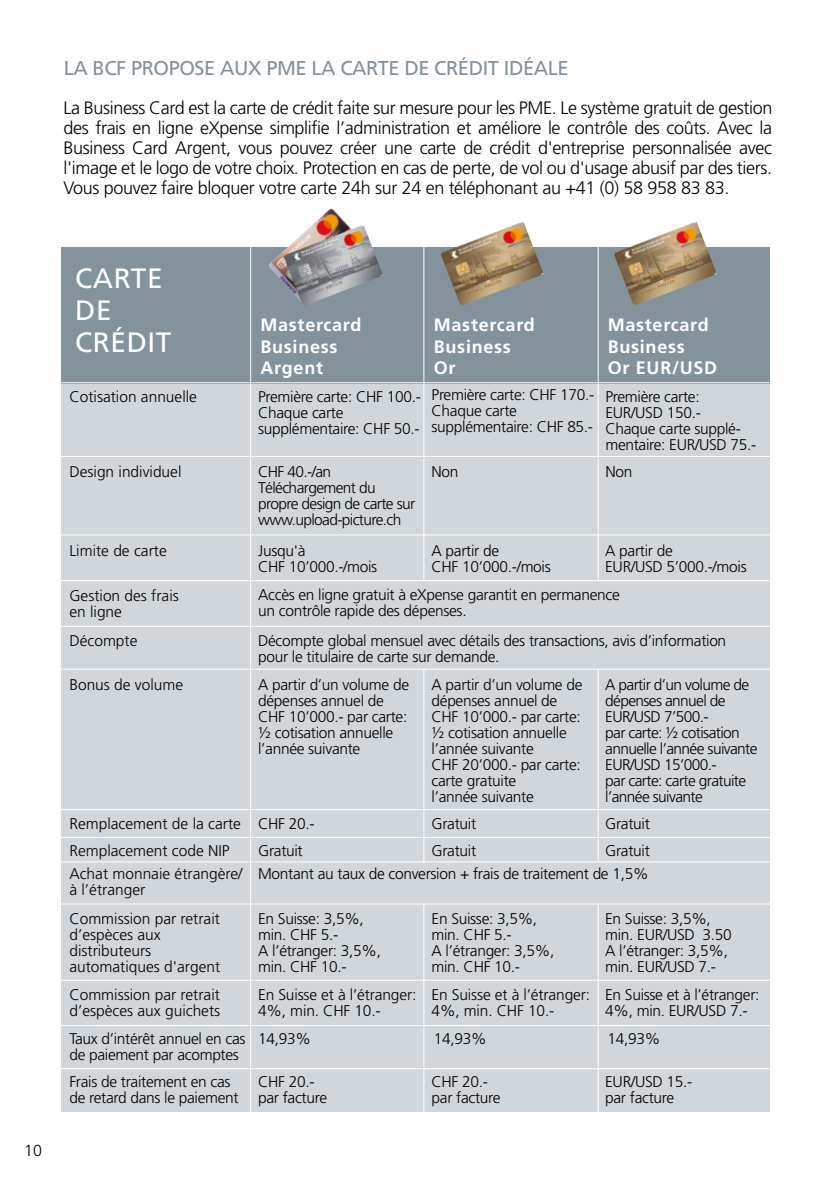
<style>
.page{position:relative;width:840px;height:1191px;background:#fff}
.page>*{position:absolute;margin:0;border:0;box-sizing:border-box;transform-origin:0 0}
.t1{font:28px/32px "Frutiger";letter-spacing:.02em;color:#fff}
.t2{font:20px "Frutiger";letter-spacing:-.02em;color:#83929b}
.t3{font:300 18px/20px "Frutiger";letter-spacing:-.02em;color:#000;text-align:justify}
.t4{font:700 18px/21.6px "Frutiger";letter-spacing:.04em;color:#fff}
.t5{font:300 16px "Frutiger";color:#000}
.t6{font:300 15.4px/16px "Frutiger";letter-spacing:-.02em;color:#000}
.t7{font:300 15.4px/16px "Frutiger";color:#000}
.t8{font:300 15.4px/16px "Frutiger";letter-spacing:-.04em;color:#000}
</style>
<div class="page">
<div style="left:61px;top:383px;width:708px;height:728px;background:#d0d6da"></div>
<div style="left:61px;top:247px;width:708px;height:136px;background:#83929b"></div>
<hr style="left:60px;top:382px;width:735px;height:1px;background:#fff">
<hr style="left:597px;top:237px;width:1px;height:343px;background:#fff">
<hr style="left:423px;top:237px;width:1px;height:343px;background:#fff">
<hr style="left:597px;top:669px;width:1px;height:193px;background:#fff">
<hr style="left:423px;top:669px;width:1px;height:193px;background:#fff">
<hr style="left:597px;top:904px;width:1px;height:239px;background:#fff">
<hr style="left:423px;top:904px;width:1px;height:238px;background:#fff">
<hr style="left:250px;top:237px;width:1px;height:897px;background:#fff">
<hr style="left:58px;top:456px;width:735px;height:1px;background:#fff">
<hr style="left:58px;top:534px;width:735px;height:1px;background:#fff">
<hr style="left:58px;top:580px;width:735px;height:1px;background:#fff">
<hr style="left:58px;top:626px;width:735px;height:1px;background:#fff">
<hr style="left:58px;top:669px;width:735px;height:1px;background:#fff">
<hr style="left:58px;top:809px;width:735px;height:1px;background:#fff">
<hr style="left:58px;top:837px;width:735px;height:1px;background:#fff">
<hr style="left:58px;top:861px;width:735px;height:1px;background:#fff">
<hr style="left:58px;top:903px;width:735px;height:1px;background:#fff">
<hr style="left:58px;top:980px;width:735px;height:1px;background:#fff">
<hr style="left:58px;top:1025px;width:735px;height:1px;background:#fff">
<hr style="left:58px;top:1068px;width:735px;height:1px;background:#fff">
<img style="left:440px;top:221px;width:103px;height:85px">
<img style="left:614px;top:221px;width:102px;height:85px">
<img style="left:269px;top:208px;width:79px;height:73px">
<img style="left:283px;top:225px;width:100px;height:81px">
<p class="t2" style="left:64px;top:57px;width:506px">LA BCF PROPOSE AUX PME LA CARTE DE CRÉDIT IDÉALE</p>
<p class="t3" style="left:63px;top:97px;width:710px">La Business Card est la carte de crédit faite sur mesure pour les PME. Le système gratuit de gestion des frais en ligne eXpense simplifie l’administration et améliore le contrôle des coûts. Avec la Business Card Argent, vous pouvez créer une carte de crédit d'entreprise personnalisée avec l'image et le logo de votre choix. Protection en cas de perte, de vol ou d'usage abusif par des tiers.<br>Vous pouvez faire bloquer votre carte 24h sur 24 en téléphonant au +41 (0) 58 958 83 83.</p>
<p class="t5" style="left:24px;top:1141px;width:19px">10</p>
<h1 class="t1" style="left:75px;top:261px;width:98px">CARTE<br>DE<br>CRÉDIT</h1>
<p class="t4" style="left:260px;top:314px;width:102px">Mastercard<br>Business<br>Argent</p>
<p class="t4" style="left:433px;top:314px;width:102px">Mastercard<br>Business<br>Or</p>
<p class="t4" style="left:607px;top:314px;width:111px">Mastercard<br>Business<br>Or EUR/USD</p>
<p class="t6" style="left:431px;top:387px;width:164px">Première carte: CHF 170.-<br>Chaque carte supplémentaire: CHF 85.-</p>
<p class="t6" style="left:605px;top:388px;width:152px">Première carte:<br>EUR/USD 150.-<br>Chaque carte supplé&shy;mentaire: EUR/USD 75.-</p>
<p class="t7" style="left:69px;top:389px;width:129px">Cotisation annuelle</p>
<p class="t6" style="left:258px;top:388px;width:164px">Première carte: CHF 100.-<br>Chaque carte supplémentaire: CHF 50.-</p>
<p class="t7" style="left:69px;top:463px;width:113px">Design individuel</p>
<p class="t6" style="left:258px;top:463px;width:75px">CHF 40.-/an</p>
<p class="t6" style="left:431px;top:463px;width:28px">Non</p>
<p class="t6" style="left:605px;top:463px;width:28px">Non</p>
<p class="t8" style="left:258px;top:479px;width:159px">Téléchargement du propre design de carte sur www.upload-picture.ch</p>
<p class="t6" style="left:431px;top:542px;width:121px">A partir de<br>CHF 10’000.-/mois</p>
<p class="t6" style="left:605px;top:542px;width:143px">A partir de<br>EUR/USD 5’000.-/mois</p>
<p class="t7" style="left:69px;top:542px;width:99px">Limite de carte</p>
<p class="t6" style="left:258px;top:542px;width:121px">Jusqu'à<br>CHF 10’000.-/mois</p>
<p class="t7" style="left:69px;top:587px;width:111px">Gestion des frais en ligne</p>
<p class="t7" style="left:69px;top:633px;width:70px">Décompte</p>
<p class="t6" style="left:258px;top:632px;width:469px">Décompte global mensuel avec détails des transactions, avis d’information pour le titulaire de carte sur demande.</p>
<p class="t6" style="left:431px;top:676px;width:152px">A partir d’un volume de dépenses annuel de<br>CHF 10’000.- par carte: ½ cotisation annuelle l’année suivante<br>CHF 20’000.- par carte: carte gratuite<br>l’année suivante</p>
<p class="t8" style="left:605px;top:676px;width:154px">A partir d’un volume de dépenses annuel de<br>EUR/USD 7’500.-<br>par carte: ½ cotisation annuelle l’année suivante<br>EUR/USD 15’000.-<br>par carte: carte gratuite l’année suivante</p>
<p class="t6" style="left:258px;top:587px;width:363px">Accès en ligne gratuit à eXpense garantit en permanence un contrôle rapide des dépenses.</p>
<p class="t7" style="left:69px;top:676px;width:115px">Bonus de volume</p>
<p class="t6" style="left:258px;top:676px;width:152px">A partir d’un volume de dépenses annuel de<br>CHF 10’000.- par carte: ½ cotisation annuelle l’année suivante</p>
<p class="t7" style="left:69px;top:815px;width:246px">Remplacement de la carte CHF 20.-</p>
<p class="t6" style="left:431px;top:815px;width:46px">Gratuit</p>
<p class="t6" style="left:605px;top:815px;width:46px">Gratuit</p>
<p class="t7" style="left:69px;top:843px;width:162px">Remplacement code NIP</p>
<p class="t6" style="left:258px;top:843px;width:46px">Gratuit</p>
<p class="t6" style="left:431px;top:843px;width:46px">Gratuit</p>
<p class="t6" style="left:605px;top:843px;width:46px">Gratuit</p>
<p class="t7" style="left:69px;top:866px;width:175px">Achat monnaie étrangère/ à l’étranger</p>
<p class="t6" style="left:258px;top:866px;width:391px">Montant au taux de conversion + frais de traitement de 1,5%</p>
<p class="t6" style="left:431px;top:910px;width:124px">En Suisse: 3,5%, min. CHF 5.-<br>A l’étranger: 3,5%, min. CHF 10.-</p>
<p class="t6" style="left:605px;top:910px;width:128px">En Suisse: 3,5%, min. EUR/USD 3.50<br>A l’étranger: 3,5%, min. EUR/USD 7.-</p>
<p class="t7" style="left:69px;top:910px;width:152px">Commission par retrait d’espèces aux distributeurs automatiques d'argent</p>
<p class="t6" style="left:258px;top:910px;width:124px">En Suisse: 3,5%, min. CHF 5.-<br>A l’étranger: 3,5%, min. CHF 10.-</p>
<p class="t7" style="left:69px;top:986px;width:152px">Commission par retrait d’espèces aux guichets</p>
<p class="t6" style="left:258px;top:986px;width:160px">En Suisse et à l’étranger:<br>4%, min. CHF 10.-</p>
<p class="t6" style="left:69px;top:1030px;width:177px">Taux d’intérêt annuel en cas</p>
<p class="t6" style="left:433px;top:1030px;width:54px">14,93%</p>
<p class="t6" style="left:607px;top:1030px;width:54px">14,93%</p>
<p class="t6" style="left:69px;top:1046px;width:171px">de paiement par acomptes</p>
<p class="t6" style="left:431px;top:986px;width:160px">En Suisse et à l’étranger:<br>4%, min. CHF 10.-</p>
<p class="t6" style="left:605px;top:986px;width:156px">En Suisse et à l’étranger:<br>4%, min. EUR/USD 7.-</p>
<p class="t6" style="left:258px;top:1030px;width:54px">14,93%</p>
<p class="t6" style="left:69px;top:1074px;width:171px">Frais de traitement en cas de retard dans le paiement</p>
<p class="t6" style="left:258px;top:1074px;width:70px">CHF 20.- par facture</p>
<p class="t6" style="left:431px;top:1074px;width:70px">CHF 20.- par facture</p>
<p class="t6" style="left:605px;top:1074px;width:89px">EUR/USD 15.- par facture</p>
</div>
